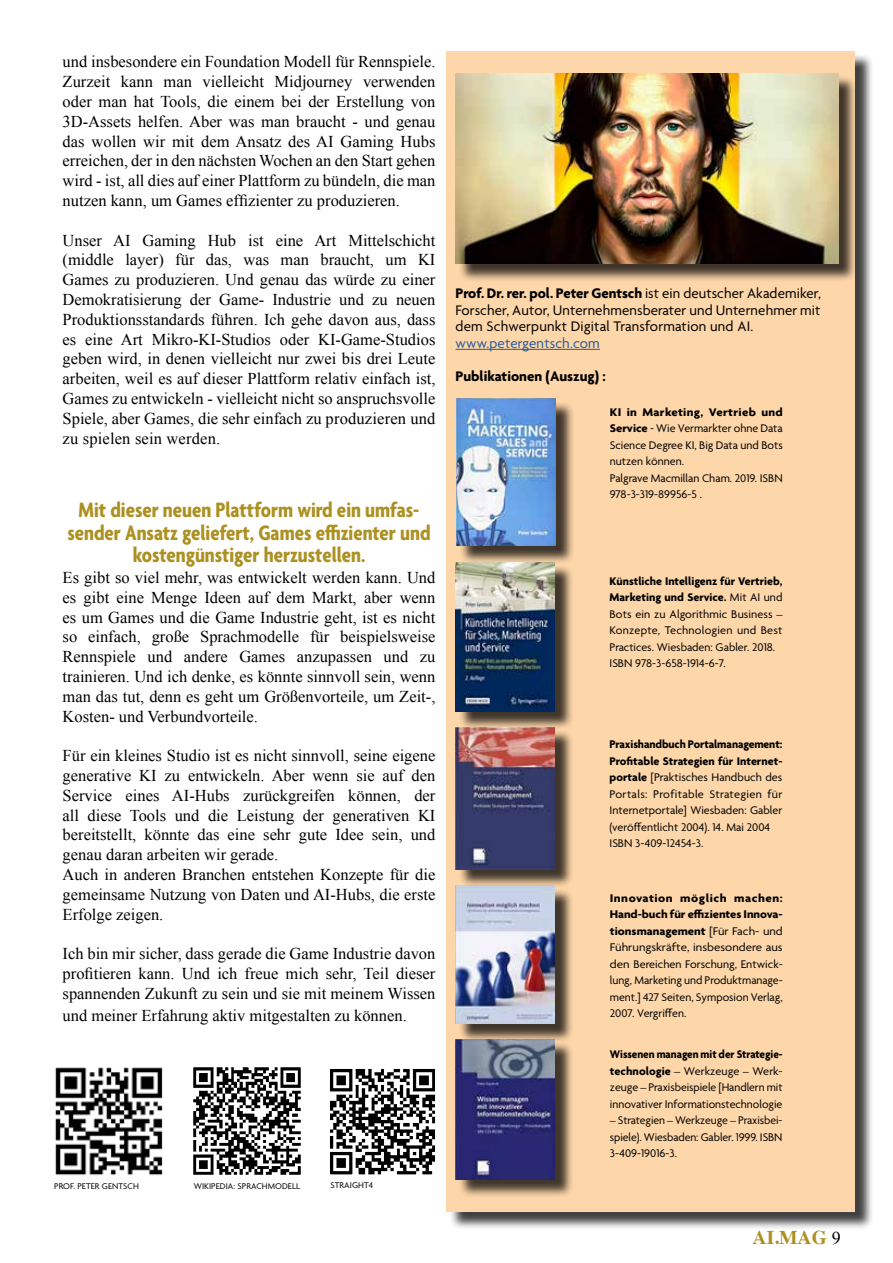
<style>
.page{position:relative;width:893px;height:1263px;background:#fff}
.page>*{position:absolute;margin:0;border:0;box-sizing:border-box;transform-origin:0 0}
.t1{font:700 condensed 22.5px/22.5px "Agenda";color:#ac9121;text-align:center}
.t2{font:700 19.5px "Times";color:#ac9121}
.t3{font:16.5px/19.8px "Times New Roman";color:#000;text-align:justify}
.t4{font:15px/16.5px "Agenda";letter-spacing:.01em;color:#000;text-align:justify}
.t5{font:700 15px "Agenda";color:#000}
.t6{font:15px "Agenda";letter-spacing:.01em;color:#275b9b}
.t7{font:12px/16.5px "Agenda";color:#000}
.t8{font:12px/16.5px "Agenda";color:#000;text-align:justify;scale:1.07 1}
.t9{font:9px "Agenda";letter-spacing:.01em;color:#000}
.s1{font-weight:700}
.s2{font-family:"Times New Roman";font-weight:400;font-size:18px;color:#000}
</style>
<div class="page">
<div style="left:449px;top:53px;width:424px;height:1177px;background:#000;opacity:.75"></div>
<div style="left:446px;top:51px;width:409px;height:1160px;background:#fdd6a9"></div>
<div style="left:458px;top:76px;width:399px;height:206px;background:#000;opacity:.75"></div>
<img style="left:455px;top:73px;width:383px;height:190px">
<hr style="left:455px;top:349px;width:145px;height:1px;background:#275b9b">
<img style="left:55px;top:1067px;width:108px;height:109px">
<img style="left:193px;top:1067px;width:108px;height:108px">
<img style="left:330px;top:1069px;width:105px;height:106px">
<div style="left:458px;top:888px;width:115px;height:154px;background:#000;opacity:.75"></div>
<img style="left:455px;top:885px;width:100px;height:139px">
<div style="left:458px;top:565px;width:115px;height:165px;background:#000;opacity:.75"></div>
<img style="left:455px;top:562px;width:100px;height:149px">
<div style="left:458px;top:729px;width:115px;height:159px;background:#000;opacity:.75"></div>
<img style="left:455px;top:727px;width:100px;height:143px">
<div style="left:459px;top:401px;width:115px;height:163px;background:#000;opacity:.75"></div>
<img style="left:457px;top:399px;width:99px;height:146px">
<div style="left:458px;top:1041px;width:115px;height:157px;background:#000;opacity:.75"></div>
<img style="left:455px;top:1039px;width:100px;height:140px">
<p class="t3" style="left:63px;top:52px;width:374px">und insbesondere ein Foundation Modell für Rennspiele.<br>Zurzeit kann man vielleicht Midjourney verwenden oder man hat Tools, die einem bei der Erstellung von 3D-Assets helfen. Aber was man braucht - und genau das wollen wir mit dem Ansatz des AI Gaming Hubs erreichen, der in den nächsten Wochen an den Start gehen wird - ist, all dies auf einer Plattform zu bündeln, die man nutzen kann, um Games effizienter zu produzieren.</p>
<p class="t3" style="left:63px;top:230px;width:374px">Unser AI Gaming Hub ist eine Art Mittelschicht (middle layer) für das, was man braucht, um KI Games zu produzieren. Und genau das würde zu einer Demokratisierung der Game- Industrie und zu neuen Produktionsstandards führen. Ich gehe davon aus, dass es eine Art Mikro-KI-Studios oder KI-Game-Studios geben wird, in denen vielleicht nur zwei bis drei Leute arbeiten, weil es auf dieser Plattform relativ einfach ist, Games zu entwickeln - vielleicht nicht so anspruchsvolle Spiele, aber Games, die sehr einfach zu produzieren und zu spielen sein werden.</p>
<h1 class="t1" style="left:67px;top:500px;width:365px">Mit dieser neuen Plattform wird ein umfas&shy;sender Ansatz geliefert, Games effizienter und kostengünstiger herzustellen.</h1>
<p class="t3" style="left:63px;top:567px;width:374px">Es gibt so viel mehr, was entwickelt werden kann. Und es gibt eine Menge Ideen auf dem Markt, aber wenn es um Games und die Game Industrie geht, ist es nicht so einfach, große Sprachmodelle für beispielsweise Rennspiele und andere Games anzupassen und zu trainieren. Und ich denke, es könnte sinnvoll sein, wenn man das tut, denn es geht um Größenvorteile, um Zeit-, Kosten- und Verbundvorteile.</p>
<p class="t3" style="left:63px;top:746px;width:374px;text-align:left">Für ein kleines Studio ist es nicht sinnvoll, seine eigene generative KI zu entwickeln. Aber wenn sie auf den Service eines AI-Hubs zurückgreifen können, der all diese Tools und die Leistung der generativen KI bereitstellt, könnte das eine sehr gute Idee sein, und genau daran arbeiten wir gerade.<br>Auch in anderen Branchen entstehen Konzepte für die gemeinsame Nutzung von Daten und AI-Hubs, die erste Erfolge zeigen.</p>
<p class="t3" style="left:63px;top:944px;width:374px">Ich bin mir sicher, dass gerade die Game Industrie davon profitieren kann. Und ich freue mich sehr, Teil dieser spannenden Zukunft zu sein und sie mit meinem Wissen</p>
<p class="t3" style="left:63px;top:1005px;width:346px">und meiner Erfahrung aktiv mitgestalten zu können.</p>
<p class="t9" style="left:54px;top:1181px;width:86px">PROF. PETER GENTSCH</p>
<p class="t9" style="left:194px;top:1181px;width:108px">WIKIPEDIA: SPRACHMODELL</p>
<p class="t9" style="left:331px;top:1180px;width:44px">STRAIGHT4</p>
<p class="t4" style="left:455px;top:286px;width:367px"><span class="s1">Prof. Dr. rer. pol. Peter Gentsch</span> ist ein deutscher Akademiker, Forscher, Autor, Unternehmensberater und Unternehmer mit dem Schwerpunkt Digital Transformation und AI.</p>
<p class="t6" style="left:455px;top:335px;width:146px">www.petergentsch.com</p>
<p class="t5" style="left:455px;top:368px;width:152px">Publikationen (Auszug) :</p>
<p class="t7" style="left:610px;top:404px;width:174px"><span class="s1">KI in Marketing, Vertrieb und<br>Service</span> - Wie Vermarkter ohne Data<br>Science Degree KI, Big Data und Bots nutzen können.<br>Palgrave Macmillan Cham. 2019. ISBN<br>978-3-319-89956-5 .</p>
<p class="t7" style="left:609px;top:574px;width:175px"><span class="s1">Künstliche Intelligenz für Vertrieb, Marketing und Service.</span> Mit AI und Bots ein zu Algorithmic Business – Konzepte, Technologien und Best Practices. Wiesbaden: Gabler. 2018.<br>ISBN 978-3-658-1914-6-7.</p>
<p class="t7" style="left:609px;top:737px;width:174px"><span class="s1">Praxishandbuch Portalmanagement:<br>Profitable Strategien für Internet&shy;portale</span> [Praktisches Handbuch des Portals: Profitable Strategien für Internetportale] Wiesbaden: Gabler (veröffentlicht 2004). 14. Mai 2004<br>ISBN 3-409-12454-3.</p>
<p class="t8" style="left:610px;top:890px;width:163px"><span class="s1">Innovation möglich machen:<br>Hand-buch für effizientes Innova&shy;tionsmanagement</span> [Für Fach- und Führungskräfte, insbesondere aus den Bereichen Forschung, Entwick&shy;lung, Marketing und Produktmanage&shy;ment.] 427 Seiten, Symposion Verlag, 2007. Vergriffen.</p>
<p class="t7" style="left:610px;top:1047px;width:174px;text-align:justify"><span class="s1">Wissenen managen mit der Strategie&shy;technologie</span> – Werkzeuge – Werk&shy;zeuge – Praxisbeispiele [Handlern mit innovativer Informationstechnologie</p>
<p class="t7" style="left:610px;top:1113px;width:174px;text-align:justify">– Strategien – Werkzeuge – Praxisbei&shy;spiele). Wiesbaden: Gabler. 1999. ISBN 3-409-19016-3.</p>
<p class="t2" style="left:753px;top:1218px;width:90px">AI.MAG <span class="s2">9</span></p>
</div>
